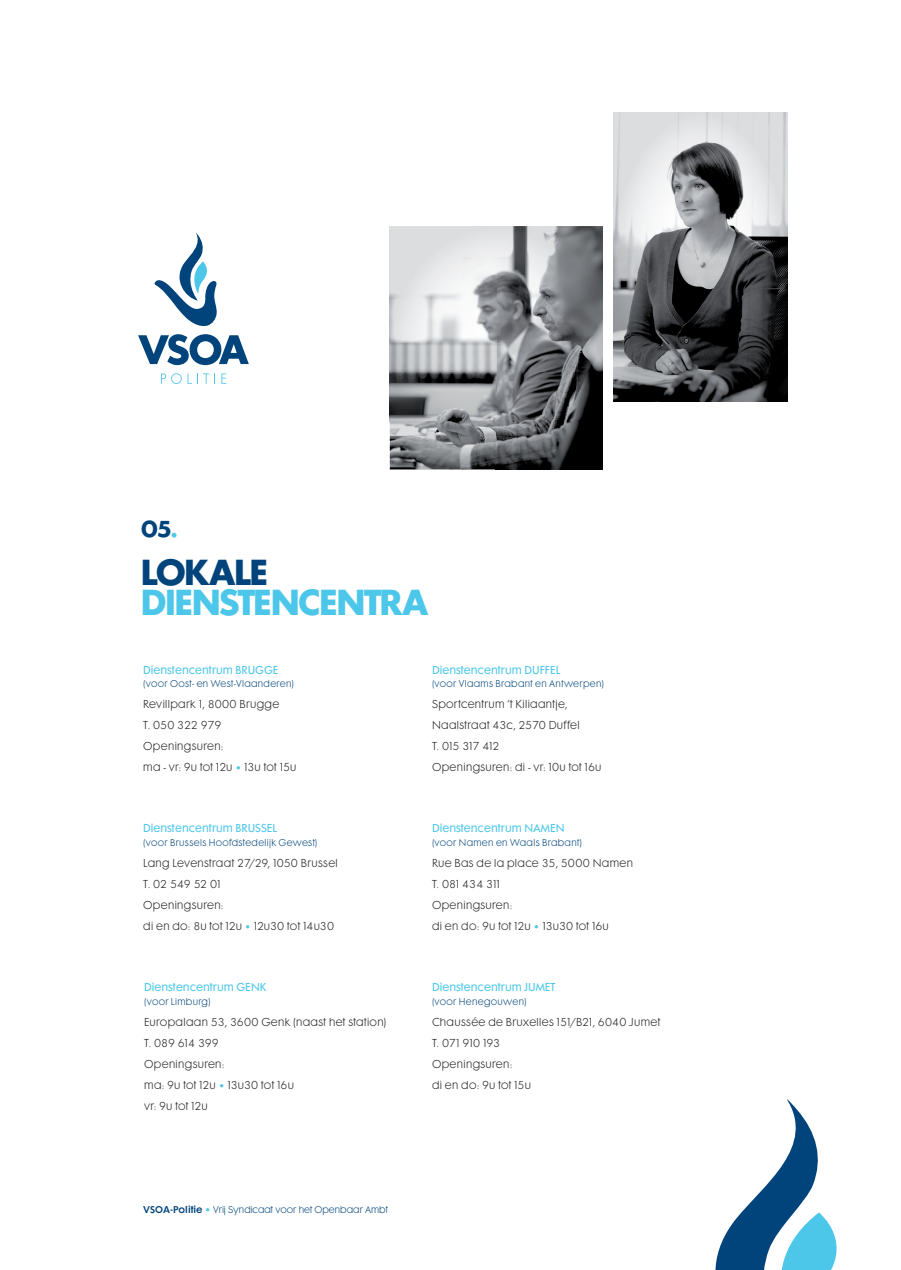
<style>
.page{position:relative;width:901px;height:1270px;background:#fff}
.page>*{position:absolute;margin:0;border:0;box-sizing:border-box;transform-origin:0 0}
.t1{font:33px "Cg Futura Maxi Bd";letter-spacing:-.08em;color:#4dc7e9}
.t2{font:33px "Cg Futura Maxi Bd";letter-spacing:-.09em;color:#00447b}
.t3{font:21px "Cg Futura Maxi Bd";color:#00447b}
.t4{font:10.5px/21px "Cg Futura Maxi Lt";letter-spacing:.03em;color:#231f20}
.t5{font:10.5px "Cg Futura Maxi Bk";color:#4dc7e9}
.t6{font:9px "Cg Futura Maxi Lt";letter-spacing:.035em;color:#00447b}
.t7{font:9px "Cg Futura Maxi Lt";color:#00447b}
.s1{color:#4dc7e9}
.s2{font-size:9px;color:#4dc7e9}
.s3{font-family:"Cg Futura Maxi De"}
</style>
<div class="page">
<svg style="left:715px;top:1099px;width:122px;height:170px"></svg>
<svg style="left:161px;top:373px;width:54px;height:11px"></svg>
<svg style="left:221px;top:373px;width:5px;height:11px"></svg>
<svg style="left:138px;top:334px;width:111px;height:31px"></svg>
<svg style="left:154px;top:232px;width:63px;height:94px"></svg>
<img style="left:390px;top:227px;width:212px;height:242px">
<img style="left:613px;top:113px;width:174px;height:289px">
<h2 class="t3" style="left:141px;top:515px;width:38px">05<span class="s1">.</span></h2>
<h1 class="t2" style="left:140px;top:550px;width:131px">LOKALE</h1>
<h1 class="t1" style="left:140px;top:580px;width:291px">DIENSTENCENTRA</h1>
<p class="t5" style="left:143px;top:663px;width:137px">Dienstencentrum BRUGGE</p>
<p class="t6" style="left:143px;top:678px;width:152px">(voor Oost- en West-Vlaanderen)</p>
<p class="t4" style="left:143px;top:694px;width:155px">Revillpark 1, 8000 Brugge<br>T. 050 322 979<br>Openingsuren:<br>ma - vr: 9u tot 12u <span class="s2">•</span> 13u tot 15u</p>
<p class="t5" style="left:143px;top:822px;width:136px">Dienstencentrum BRUSSEL</p>
<p class="t6" style="left:143px;top:837px;width:176px">(voor Brussels Hoofdstedelijk Gewest)</p>
<p class="t4" style="left:143px;top:852px;width:196px">Lang Levenstraat 27/29, 1050 Brussel<br>T. 02 549 52 01<br>Openingsuren:<br>di en do: 8u tot 12u <span class="s2">•</span> 12u30 tot 14u30</p>
<p class="t5" style="left:144px;top:980px;width:124px">Dienstencentrum GENK</p>
<p class="t6" style="left:144px;top:995px;width:68px">(voor Limburg)</p>
<p class="t4" style="left:144px;top:1011px;width:244px">Europalaan 53, 3600 Genk (naast het station)<br>T. 089 614 399<br>Openingsuren:<br>ma: 9u tot 12u <span class="s2">•</span> 13u30 tot 16u<br>vr: 9u tot 12u</p>
<p class="t7" style="left:143px;top:1203px;width:246px"><span class="s3">VSOA-Politie</span> <span class="s1">•</span> Vrij Syndicaat voor het Openbaar Ambt</p>
<p class="t5" style="left:432px;top:663px;width:130px">Dienstencentrum DUFFEL</p>
<p class="t6" style="left:432px;top:678px;width:173px">(voor Vlaams Brabant en Antwerpen)</p>
<p class="t4" style="left:432px;top:694px;width:171px">Sportcentrum ’t Kiliaantje,<br>Naalstraat 43c, 2570 Duffel<br>T. 015 317 412<br>Openingsuren: di - vr: 10u tot 16u</p>
<p class="t5" style="left:432px;top:822px;width:134px">Dienstencentrum NAMEN</p>
<p class="t6" style="left:432px;top:837px;width:151px">(voor Namen en Waals Brabant)</p>
<p class="t4" style="left:432px;top:852px;width:202px">Rue Bas de la place 35, 5000 Namen<br>T. 081 434 311<br>Openingsuren:<br>di en do: 9u tot 12u <span class="s2">•</span> 13u30 tot 16u</p>
<p class="t5" style="left:432px;top:980px;width:125px">Dienstencentrum JUMET</p>
<p class="t6" style="left:432px;top:995px;width:96px">(voor Henegouwen)</p>
<p class="t4" style="left:432px;top:1011px;width:230px">Chaussée de Bruxelles 151/B21, 6040 Jumet<br>T. 071 910 193<br>Openingsuren:<br>di en do: 9u tot 15u</p>
</div>
